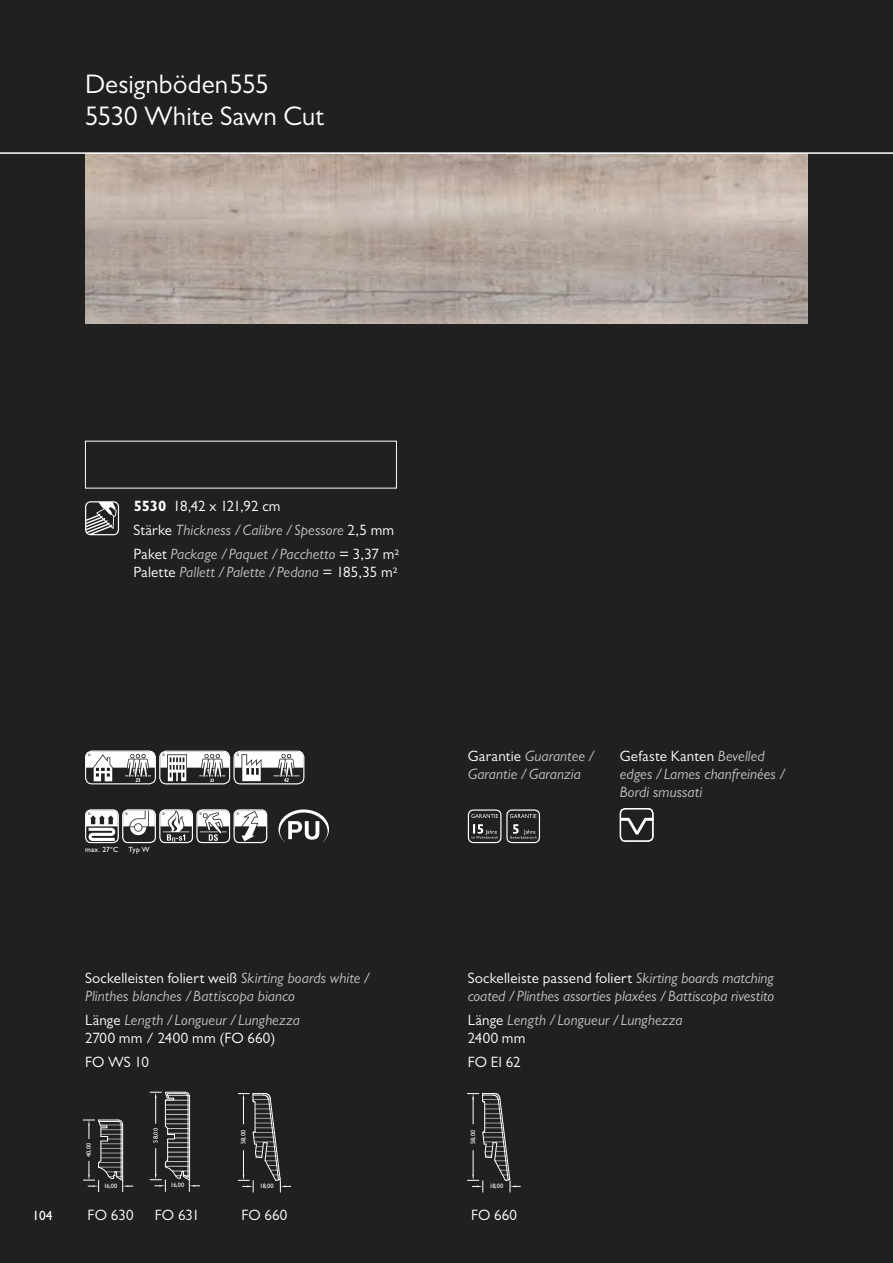
<style>
.page{position:relative;width:893px;height:1263px;background:#22201f}
.page>*{position:absolute;margin:0;border:0;box-sizing:border-box;transform-origin:0 0}
.t1{font:27px "Gill Sans MT Pro";color:#fff}
.t2{font:italic 15px/18px "Gill Sans MT Pro";letter-spacing:.005em;color:#c5c6c6}
.t3{font:15px/18px "Gill Sans MT Pro";letter-spacing:.01em;color:#fff}
.t4{font:700 15px "Gill Sans MT Pro";color:#fff}
.t5{font:500 13.5px "Gill Sans MT Pro";color:#fff}
.t6{font:500 7.5px "Gill Sans MT Pro";letter-spacing:.03em;color:#fff}
.t7{font:500 6.45px "Gill Sans MT Pro";color:#fff}
.t8{font:500 6.3px "Gill Sans MT Pro";color:#fff}
.s1{font-style:normal;color:#fff}
.s2{font-style:italic;color:#c5c6c6}
</style>
<div class="page">
<svg style="left:279px;top:809px;width:50px;height:34px"></svg>
<svg style="left:85px;top:501px;width:34px;height:34px"></svg>
<svg style="left:468px;top:809px;width:72px;height:34px"></svg>
<div style="left:85px;top:809px;width:34px;height:34px;border:1px solid #fff;border-radius:5px"></div>
<div style="left:196px;top:809px;width:34px;height:34px;border:1px solid #fff;border-radius:5px"></div>
<div style="left:234px;top:809px;width:33px;height:34px;border:1px solid #fff;border-radius:5px"></div>
<svg style="left:85px;top:751px;width:219px;height:33px"></svg>
<div style="left:234px;top:751px;width:70px;height:33px;border:1px solid #fff;border-radius:6px"></div>
<div style="left:122px;top:809px;width:34px;height:34px;border:1px solid #fff;border-radius:5px"></div>
<svg style="left:85px;top:810px;width:182px;height:33px"></svg>
<div style="left:159px;top:809px;width:34px;height:34px;border:1px solid #fff;border-radius:5px"></div>
<svg style="left:238px;top:1093px;width:53px;height:99px"></svg>
<svg style="left:83px;top:1119px;width:50px;height:73px"></svg>
<svg style="left:150px;top:1091px;width:50px;height:101px"></svg>
<svg style="left:468px;top:1093px;width:53px;height:99px"></svg>
<svg style="left:622px;top:818px;width:29px;height:16px"></svg>
<div style="left:620px;top:808px;width:33px;height:34px;border:1px solid #fff;border-radius:5px"></div>
<img style="left:85px;top:154px;width:723px;height:169px">
<hr style="left:0;top:152px;width:893px;height:2px;background:#fff">
<h1 class="t1" style="left:85px;top:69px;width:185px">Designböden 555</h1>
<h1 class="t1" style="left:85px;top:100px;width:240px">5530 White Sawn Cut</h1>
<p class="t2" style="left:133px;top:494px;width:268px;line-height:24px;text-indent:40px"><span class="s1">18,42 x 121,92 cm<br>Stärke</span> Thickness / Calibre / Spessore <span class="s1">2,5 mm<br>Paket</span> Package / Paquet / Pacchetto <span class="s1">= 3,37 m²</span></p>
<p class="t2" style="left:133px;top:563px;width:266px"><span class="s1">Palette</span> Pallett / Palette / Pedana <span class="s1">= 185,35 m²</span></p>
<p class="t4" style="left:134px;top:497px;width:34px">5530</p>
<p class="t6" style="left:85px;top:845px;width:35px">max. 27°C</p>
<p class="t6" style="left:128px;top:845px;width:23px">Typ W</p>
<p class="t5" style="left:32px;top:1208px;width:22px">104</p>
<p class="t2" style="left:85px;top:969px;width:286px"><span class="s1">Sockelleisten foliert weiß</span> Skirting boards white /<br>Plinthes blanches / Battiscopa bianco</p>
<p class="t3" style="left:85px;top:1011px;width:216px">Länge <span class="s2">Length / Longueur / Lunghezza<br></span>2700 mm / 2400 mm (FO 660)</p>
<p class="t3" style="left:85px;top:1053px;width:66px">FO WS 10</p>
<p class="t8" style="left:85px;top:1157px;width:16px;rotate:-90deg">40,00</p>
<p class="t8" style="left:104px;top:1182px;width:15px">16,00</p>
<p class="t3" style="left:88px;top:1206px;width:47px">FO 630</p>
<p class="t7" style="left:152px;top:1142px;width:16px;rotate:-90deg">58,00</p>
<p class="t7" style="left:171px;top:1181px;width:15px">16,00</p>
<p class="t3" style="left:155px;top:1206px;width:46px">FO 631</p>
<p class="t7" style="left:240px;top:1144px;width:16px;rotate:-90deg">58,00</p>
<p class="t7" style="left:260px;top:1182px;width:15px">18,00</p>
<p class="t3" style="left:241px;top:1206px;width:48px">FO 660</p>
<p class="t2" style="left:468px;top:747px;width:128px"><span class="s1">Garantie</span> Guarantee /<br>Garantie / Garanzia</p>
<p class="t2" style="left:620px;top:747px;width:167px"><span class="s1">Gefaste Kanten</span> Bevelled edges / Lames chanfreinées /<br>Bordi smussati</p>
<p class="t2" style="left:468px;top:969px;width:308px"><span class="s1">Sockelleiste passend foliert</span> Skirting boards matching coated / Plinthes assorties plaxées / Battiscopa rivestito</p>
<p class="t2" style="left:468px;top:1011px;width:216px"><span class="s1">Länge</span> Length / Longueur / Lunghezza<br><span class="s1">2400 mm</span></p>
<p class="t3" style="left:468px;top:1053px;width:54px">FO EI 62</p>
<p class="t7" style="left:469px;top:1144px;width:16px;rotate:-90deg">58,00</p>
<p class="t7" style="left:490px;top:1182px;width:15px">18,00</p>
<p class="t3" style="left:471px;top:1206px;width:48px">FO 660</p>
</div>
